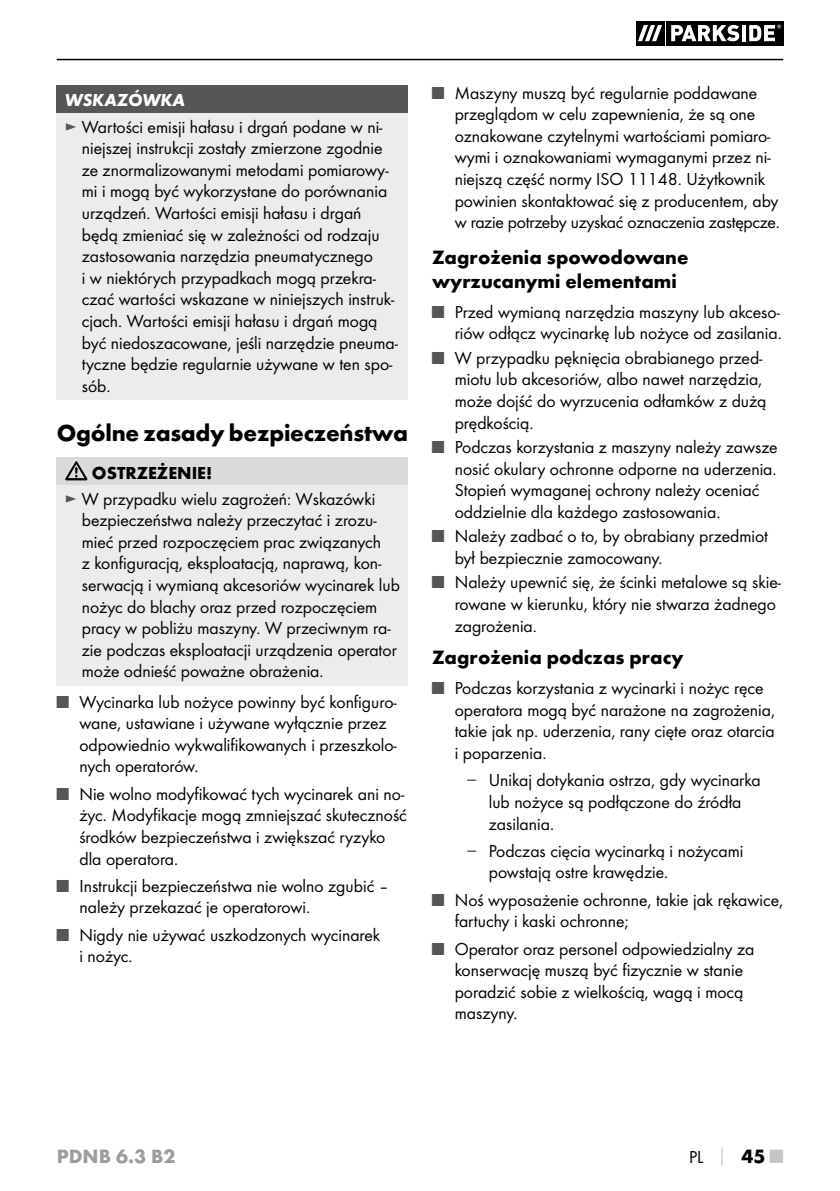
<style>
.page{position:relative;width:840px;height:1191px;background:#fff}
.page>*{position:absolute;margin:0;border:0;box-sizing:border-box;transform-origin:0 0}
.t1{font:700 24px "Futura";letter-spacing:-.01em;color:#000}
.t2{font:700 20px/24px "Futura";color:#000}
.t3{font:700 20px "Futura";color:#9c9d9d}
.t4{font:18px/21.6px "Futura Boo";color:#000}
.t5{font:700 18px "Futura";color:#000}
.t6{font:italic 700 18px "Futura";color:#fff}
.s1{color:#565656}
.s2{font-family:"Verdana";color:#565656}
.s3{font-family:"Futura";font-weight:700;color:#c5c6c6}
.s4{font-family:"Futura";font-weight:700;font-size:20px}
.s5{font-family:"Futura";font-weight:700;font-size:20px;color:#c5c6c6}
</style>
<div class="page">
<hr style="left:57px;top:59px;width:725px;height:1px;background:#000">
<div style="left:635px;top:21px;width:29px;height:24px;background:#000"></div>
<div style="left:665px;top:21px;width:117px;height:24px;background:#000"></div>
<svg style="left:638px;top:25px;width:23px;height:16px"></svg>
<svg style="left:671px;top:25px;width:67px;height:16px"></svg>
<svg style="left:742px;top:25px;width:3px;height:16px"></svg>
<svg style="left:749px;top:25px;width:31px;height:16px"></svg>
<div style="left:57px;top:85px;width:351px;height:28px;background:#565656"></div>
<div style="left:57px;top:113px;width:351px;height:287px;background:#ececed"></div>
<div style="left:57px;top:457px;width:351px;height:28px;background:#dadada"></div>
<div style="left:57px;top:485px;width:351px;height:200px;background:#ececed"></div>
<svg style="left:65px;top:461px;width:22px;height:19px"></svg>
<p class="t6" style="left:65px;top:89px;width:122px">WSKAZÓWKA</p>
<p class="t4" style="left:82px;top:116px;width:317px;text-indent:-17px"><span class="s1">►</span> Wartości emisji hałasu i drgań podane w ni&shy;niejszej instrukcji zostały zmierzone zgodnie ze znormalizowanymi metodami pomiarowy&shy;mi i mogą być wykorzystane do porównania urządzeń. Wartości emisji hałasu i drgań będą zmieniać się w zależności od rodzaju zastosowania narzędzia pneumatycznego<br>i w niektórych przypadkach mogą przekra&shy;czać wartości wskazane w niniejszych instruk&shy;cjach. Wartości emisji hałasu i drgań mogą być niedoszacowane, jeśli narzędzie pneuma&shy;tyczne będzie regularnie używane w ten spo&shy;sób.</p>
<h1 class="t1" style="left:57px;top:418px;width:352px">Ogólne zasady bezpieczeństwa</h1>
<p class="t5" style="left:92px;top:462px;width:122px">OSTRZEŻENIE!</p>
<p class="t4" style="left:82px;top:487px;width:319px;text-indent:-17px"><span class="s1">►</span> W przypadku wielu zagrożeń: Wskazówki bezpieczeństwa należy przeczytać i zrozu&shy;mieć przed rozpoczęciem prac związanych<br>z konfiguracją, eksploatacją, naprawą, kon&shy;serwacją i wymianą akcesoriów wycinarek lub nożyc do blachy oraz przed rozpoczęciem pracy w pobliżu maszyny. W przeciwnym ra&shy;zie podczas eksploatacji urządzenia operator może odnieść poważne obrażenia.</p>
<p class="t4" style="left:79px;top:690px;width:319px;text-indent:-23px"><span class="s1">■</span> Wycinarka lub nożyce powinny być konfiguro&shy;wane, ustawiane i używane wyłącznie przez odpowiednio wykwalifikowanych i przeszkolo&shy;nych operatorów.</p>
<p class="t4" style="left:79px;top:782px;width:329px;text-indent:-23px"><span class="s1">■</span> Nie wolno modyfikować tych wycinarek ani no&shy;życ. Modyfikacje mogą zmniejszać skuteczność środków bezpieczeństwa i zwiększać ryzyko dla operatora.</p>
<p class="t4" style="left:79px;top:875px;width:311px;text-indent:-23px"><span class="s1">■</span> Instrukcji bezpieczeństwa nie wolno zgubić – należy przekazać je operatorowi.</p>
<p class="t4" style="left:79px;top:923px;width:302px;text-indent:-23px"><span class="s1">■</span> Nigdy nie używać uszkodzonych wycinarek i nożyc.</p>
<p class="t4" style="left:454px;top:82px;width:325px;text-indent:-23px"><span class="s1">■</span> Maszyny muszą być regularnie poddawane przeglądom w celu zapewnienia, że są one oznakowane czytelnymi wartościami pomiaro&shy;wymi i oznakowaniami wymaganymi przez ni&shy;niejszą część normy ISO 11148. Użytkownik powinien skontaktować się z producentem, aby w razie potrzeby uzyskać oznaczenia zastępcze.</p>
<p class="t2" style="left:432px;top:244px;width:258px">Zagrożenia spowodowane wyrzucanymi elementami</p>
<p class="t4" style="left:432px;top:301px;width:349px;text-align:right"><span class="s1">■</span> Przed wymianą narzędzia maszyny lub akceso&shy;riów odłącz wycinarkę lub nożyce od zasilania.</p>
<p class="t4" style="left:454px;top:347px;width:313px;text-indent:-23px"><span class="s1">■</span> W przypadku pęknięcia obrabianego przed&shy;miotu lub akcesoriów, albo nawet narzędzia, może dojść do wyrzucenia odłamków z dużą prędkością.</p>
<p class="t4" style="left:454px;top:436px;width:324px;text-indent:-23px"><span class="s1">■</span> Podczas korzystania z maszyny należy zawsze nosić okulary ochronne odporne na uderzenia.<br>Stopień wymaganej ochrony należy oceniać oddzielnie dla każdego zastosowania.</p>
<p class="t4" style="left:454px;top:525px;width:315px;text-indent:-23px"><span class="s1">■</span> Należy zadbać o to, by obrabiany przedmiot był bezpiecznie zamocowany.</p>
<p class="t4" style="left:454px;top:571px;width:327px;text-indent:-23px"><span class="s1">■</span> Należy upewnić się, że ścinki metalowe są skie&shy;rowane w kierunku, który nie stwarza żadnego zagrożenia.</p>
<p class="t2" style="left:432px;top:645px;width:253px">Zagrożenia podczas pracy</p>
<p class="t4" style="left:454px;top:677px;width:322px;text-indent:-23px"><span class="s1">■</span> Podczas korzystania z wycinarki i nożyc ręce operatora mogą być narażone na zagrożenia, takie jak np. uderzenia, rany cięte oraz otarcia i poparzenia.</p>
<p class="t4" style="left:488px;top:769px;width:273px;text-indent:-23px"><span class="s2">–</span> Unikaj dotykania ostrza, gdy wycinarka lub nożyce są podłączone do źródła zasilania.</p>
<p class="t4" style="left:488px;top:840px;width:256px;text-indent:-23px"><span class="s2">–</span> Podczas cięcia wycinarką i nożycami powstają ostre krawędzie.</p>
<p class="t4" style="left:454px;top:888px;width:330px;text-indent:-23px"><span class="s1">■</span> Noś wyposażenie ochronne, takie jak rękawice, fartuchy i kaski ochronne;</p>
<p class="t4" style="left:454px;top:937px;width:301px;text-indent:-23px"><span class="s1">■</span> Operator oraz personel odpowiedzialny za konserwację muszą być fizycznie w stanie poradzić sobie z wielkością, wagą i mocą maszyny.</p>
<p class="t3" style="left:57px;top:1143px;width:120px">PDNB 6.3 B2</p>
<p class="t4" style="left:688px;top:1145px;width:96px">PL <span class="s3">│</span> <span class="s4">45</span> <span class="s5">■</span></p>
</div>
